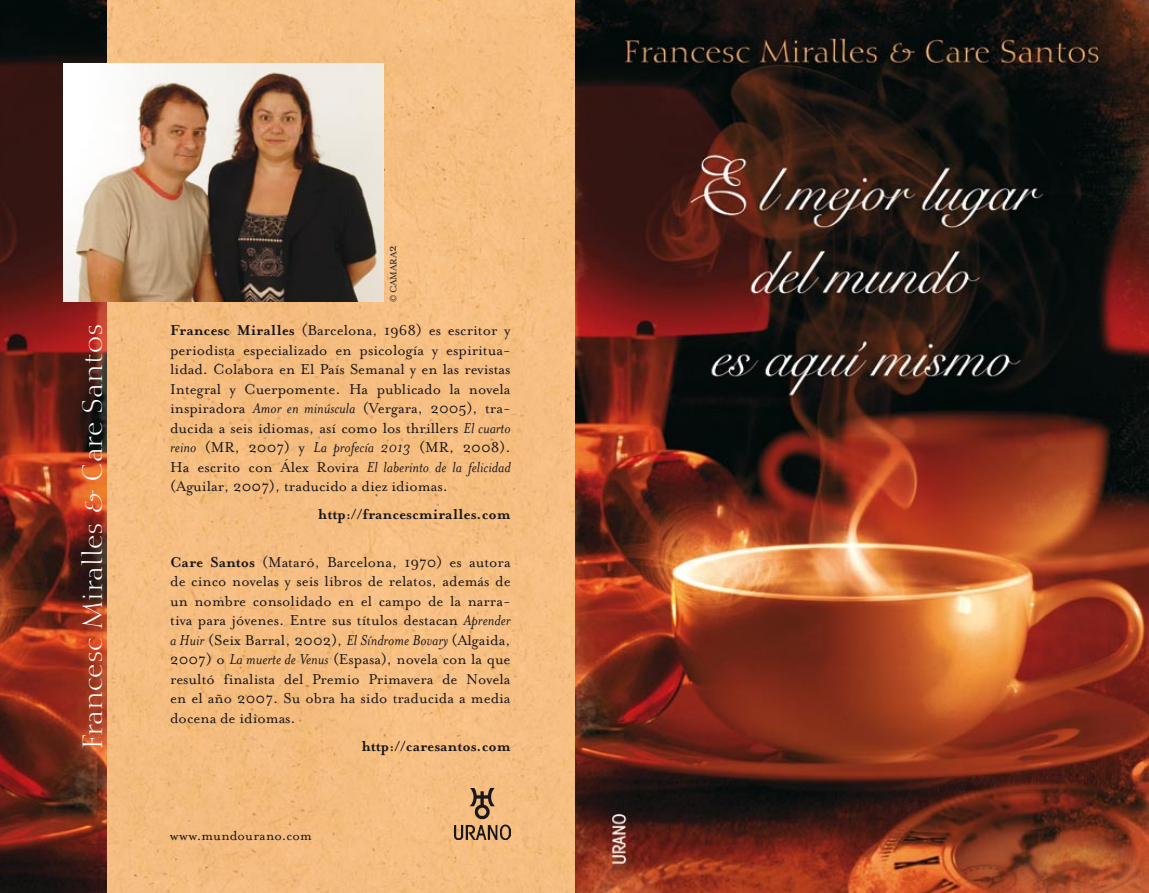
<style>
.page{position:relative;width:1149px;height:893px;background:#fff}
.page>*{position:absolute;margin:0;border:0;box-sizing:border-box;transform-origin:0 0}
.t1{font:27px "Calligraphic 810 BT";color:#fff}
.t2{font:16.5px/19.5px "Mrs Eaves Roman";color:#1a171b;text-align:justify}
.t3{font:700 16.5px "Mrs Eaves";color:#1a171b}
.t4{font:italic 16.5px "Mrs Eaves";color:#1a171b}
.t5{font:15px "Mrs Eaves Roman";letter-spacing:.01em;color:#1a171b}
.t6{font:10.5px "Mrs Eaves Roman";color:#1a171b}
.s1{font-size:12.75px}
.s2{font-family:"Mrs Eaves";font-weight:700}
.s3{font-family:"Mrs Eaves";font-style:italic}
.s4{font-family:"Mrs Eaves Roman";font-style:normal}
</style>
<div class="page">
<img style="left:106px;top:0;width:1042px;height:893px">
<img style="left:0;top:0;width:106px;height:893px">
<img style="left:64px;top:64px;width:319px;height:238px">
<img style="left:455px;top:789px;width:55px;height:51px">
<p class="t6" style="left:387px;top:302px;width:58px;rotate:-90deg">© CAMARA<span class="s1">2</span></p>
<h1 class="t1" style="left:76px;top:749px;width:428px;rotate:-90deg">Francesc Miralles &amp; Care Santos</h1>
<p class="t2" style="left:170px;top:321px;width:342px"><span class="s2">Francesc Miralles</span> (Barcelona, 1968) es escritor y periodista especializado en psicología y espiritua&shy;lidad. Colabora en El País Semanal y en las revistas Integral y Cuerpomente. Ha publicado la novela inspiradora <span class="s3">Amor en minúscula</span> (Vergara, 2005), tra&shy;ducida a seis idiomas, así como los thrillers <span class="s3">El cuarto reino</span> (MR, 2007) y <span class="s3">La profecía 2013</span> (MR, 2008).</p>
<p class="t4" style="left:170px;top:458px;width:342px"><span class="s4">Ha escrito con Álex Rovira</span> El laberinto de la felicidad</p>
<p class="t2" style="left:170px;top:477px;width:279px">(Aguilar, 2007), traducido a diez idiomas.</p>
<p class="t3" style="left:318px;top:505px;width:194px">http://francescmiralles.com</p>
<p class="t2" style="left:170px;top:552px;width:342px"><span class="s2">Care Santos</span> (Mataró, Barcelona, 1970) es autora de cinco novelas y seis libros de relatos, además de un nombre consolidado en el campo de la narra&shy;tiva para jóvenes. Entre sus títulos destacan <span class="s3">Aprender a Huir</span> (Seix Barral, 2002), <span class="s3">El Síndrome Bovary</span> (Algaida, 2007) o <span class="s3">La muerte de Venus</span> (Espasa), novela con la que resultó finalista del Premio Primavera de Novela en el año 2007. Su obra ha sido traducida a media docena de idiomas.</p>
<p class="t3" style="left:361px;top:736px;width:150px">http://caresantos.com</p>
<p class="t5" style="left:170px;top:827px;width:143px">www.mundourano.com</p>
</div>
